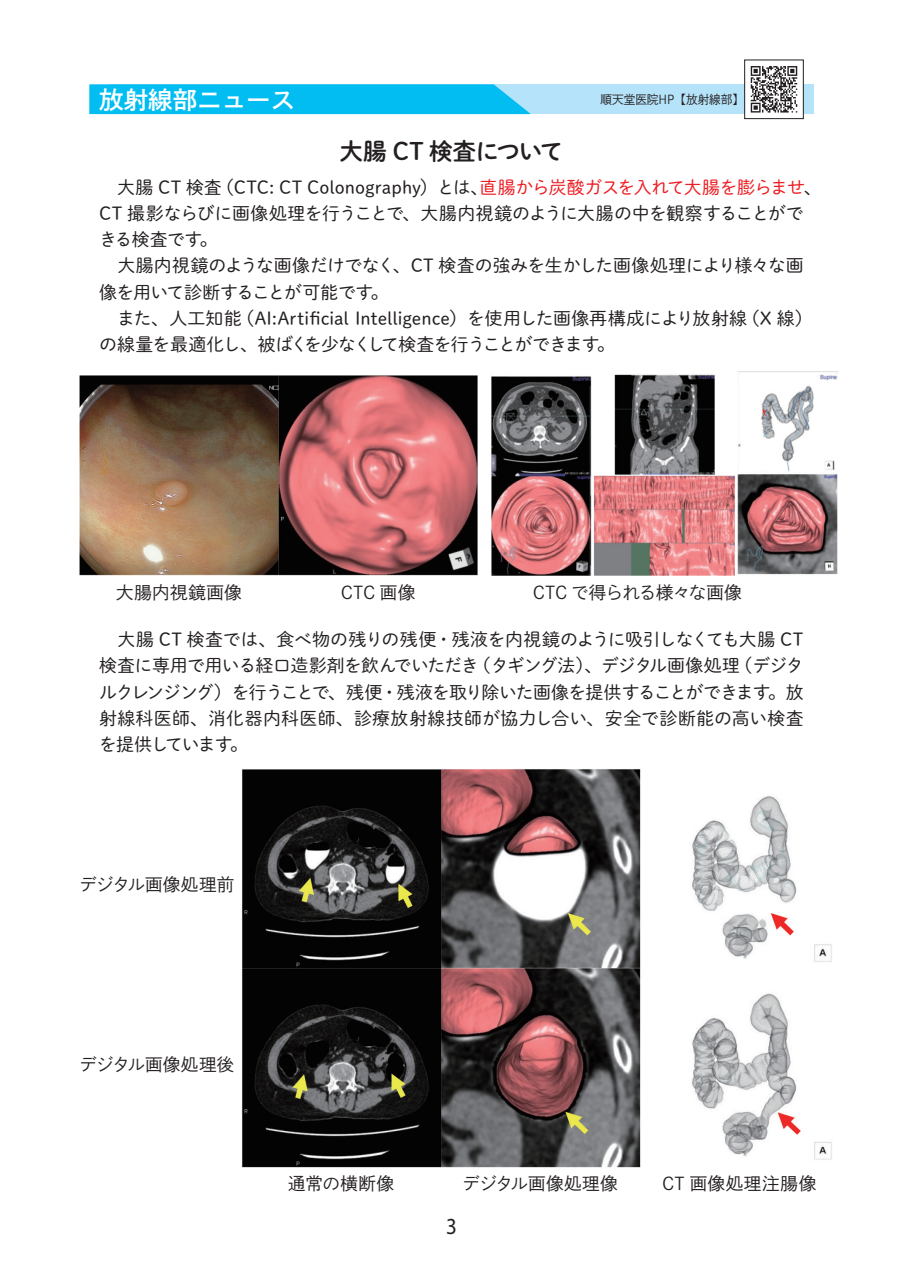
<style>
.page{position:relative;width:903px;height:1275px;background:#fff}
.page>*{position:absolute;margin:0;border:0;box-sizing:border-box;transform-origin:0 0}
.t1{font:24.5px "P Shuei Go Kin Std B";color:#fff}
.t2{font:23.62px "P Shuei M Go Std B";letter-spacing:-.035em;color:#231f20}
.t3{font:23.1px "Myriad Pro";color:#231f20;scale:.91 1}
.t4{font:17.85px/26.2px "P Shuei M Go Std L";letter-spacing:-.01em;color:#231f20}
.t5{font:17.5px "P Shuei Go Kin Std L";letter-spacing:.015em;color:#231f20}
.t6{font:17.5px "P Shuei Go Kin Std L";letter-spacing:-.02em;color:#231f20}
.t7{font:17.5px "P Shuei Go Kin Std L";letter-spacing:.04em;color:#231f20}
.t8{font:12.25px "P Shuei Go Kin Std L";color:#231f20;scale:.95 1}
.s1{color:#ee1d23}
</style>
<div class="page">
<div style="left:109px;top:84px;width:705px;height:30px;background:#b5e3f9"></div>
<svg style="left:89px;top:84px;width:442px;height:30px;background:#0abff2"></svg>
<svg style="left:744px;top:59px;width:60px;height:60px"></svg>
<img style="left:79px;top:376px;width:399px;height:200px">
<img style="left:491px;top:371px;width:347px;height:205px">
<img style="left:242px;top:769px;width:590px;height:398px">
<h1 class="t1" style="left:99px;top:82px;width:197px">放射線部ニュース</h1>
<p class="t8" style="left:600px;top:91px;width:153px">順天堂医院HP【放射線部】</p>
<h2 class="t2" style="left:339px;top:133px;width:226px">大腸 CT 検査について</h2>
<p class="t4" style="left:99px;top:173px;width:724px">　大腸 CT 検査（CTC: CT Colonography）とは、<span class="s1">直腸から炭酸ガスを入れて大腸を膨らませ</span>、CT 撮影ならびに画像処理を行うことで、大腸内視鏡のように大腸の中を観察することができる検査です。<br>　大腸内視鏡のような画像だけでなく、CT 検査の強みを生かした画像処理により様々な画像を用いて診断することが可能です。<br>　また、人工知能（AI:Artificial Intelligence）を使用した画像再構成により放射線（X 線）の線量を最適化し、被ばくを少なくして検査を行うことができます。</p>
<p class="t5" style="left:116px;top:580px;width:127px">大腸内視鏡画像</p>
<p class="t5" style="left:341px;top:580px;width:76px">CTC 画像</p>
<p class="t6" style="left:533px;top:580px;width:210px">CTC で得られる様々な画像</p>
<p class="t4" style="left:99px;top:626px;width:706px;text-align:justify">　大腸 CT 検査では、食べ物の残りの残便・残液を内視鏡のように吸引しなくても大腸 CT検査に専用で用いる経口造影剤を飲んでいただき（タギング法）、デジタル画像処理（デジタルクレンジング）を行うことで、残便・残液を取り除いた画像を提供することができます。放射線科医師、消化器内科医師、診療放射線技師が協力し合い、安全で診断能の高い検査を提供しています。</p>
<p class="t5" style="left:79px;top:873px;width:156px">デジタル画像処理前</p>
<p class="t5" style="left:79px;top:1053px;width:157px">デジタル画像処理後</p>
<p class="t5" style="left:288px;top:1172px;width:107px">通常の横断像</p>
<p class="t5" style="left:462px;top:1172px;width:157px">デジタル画像処理像</p>
<p class="t7" style="left:662px;top:1172px;width:156px">CT 画像処理注腸像</p>
<p class="t3" style="left:446px;top:1212px;width:13px">3</p>
</div>
